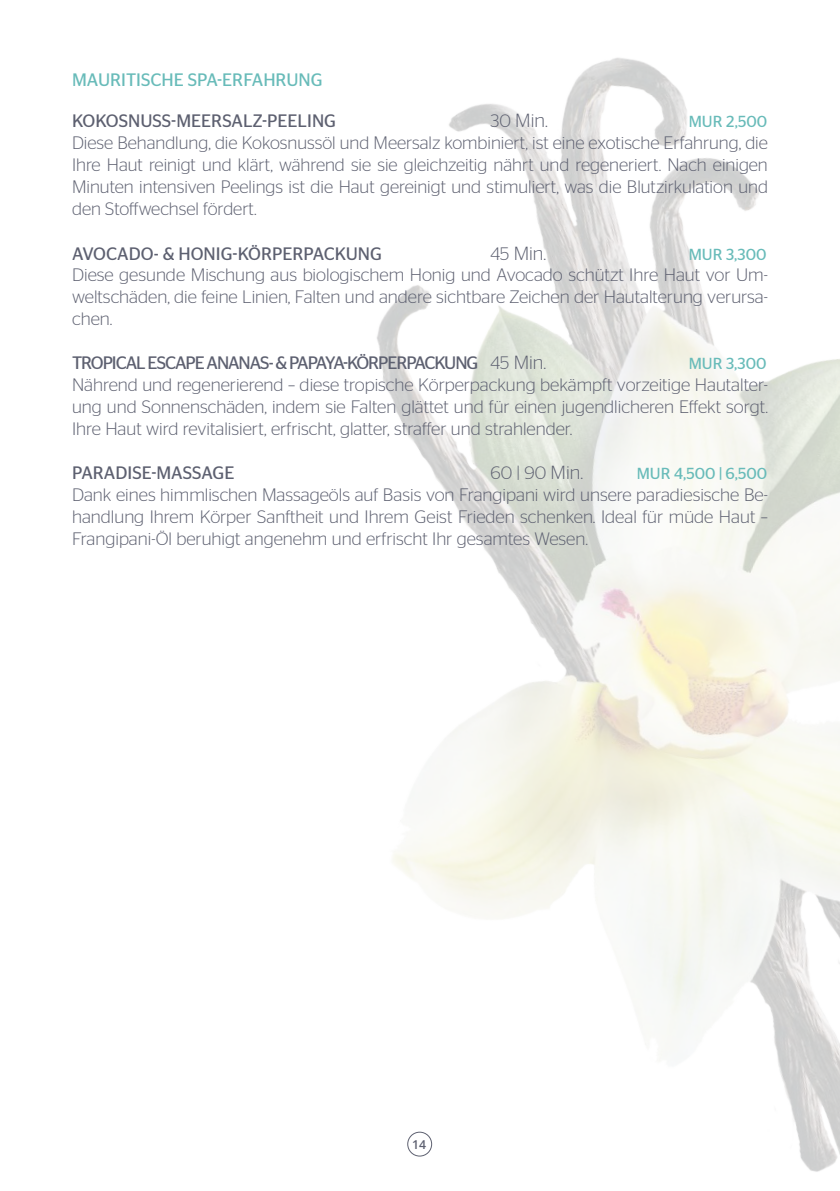
<style>
.page{position:relative;width:840px;height:1191px;background:#fff}
.page>*{position:absolute;margin:0;border:0;box-sizing:border-box;transform-origin:0 0}
.t1{font:300 19px "Stag Sans";color:#5d6070}
.t2{font:300 18px/22px "Stag Sans";color:#5d6070;text-align:justify}
.t3{font:18px "Stag Sans";letter-spacing:-.005em;color:#5d6070}
.t4{font:18px "Stag Sans";letter-spacing:-.06em;color:#5d6070}
.t5{font:18px "Stag Sans";color:#68bbb9}
.t6{font:16px "Stag Sans";color:#68bbb9}
.t7{font:600 12.2px "Open Sans";color:#5d6070}
.s1{font-size:18px}
.s2{font-weight:300}
.s3{font-weight:300;font-size:19px}
.s4{font-size:19px}
</style>
<div class="page">
<img style="left:377px;top:58px;width:462px;height:1114px">
<div style="left:407px;top:1131px;width:25px;height:25px;border:1px solid #5d6070;border-radius:50%"></div>
<p class="t5" style="left:72px;top:70px;width:252px">MAURITISCHE SPA-ERFAHRUNG</p>
<p class="t3" style="left:72px;top:111px;width:265px">KOKOSNUSS-MEERSALZ-PEELING</p>
<p class="t1" style="left:490px;top:110px;width:59px"><span class="s1">30</span> Min.</p>
<p class="t6" style="left:688px;top:113px;width:80px">MUR 2,500</p>
<p class="t2" style="left:72px;top:132px;width:697px">Diese Behandlung, die Kokosnussöl und Meersalz kombiniert, ist eine exotische Erfahrung, die Ihre Haut reinigt und klärt, während sie sie gleichzeitig nährt und regeneriert. Nach einigen Minuten intensiven Peelings ist die Haut gereinigt und stimuliert, was die Blutzirkulation und den Stoffwechsel fördert.</p>
<p class="t3" style="left:72px;top:243px;width:311px">AVOCADO- &amp; HONIG-KÖRPERPACKUNG</p>
<p class="t1" style="left:490px;top:243px;width:57px"><span class="s1">45</span> Min.</p>
<p class="t6" style="left:688px;top:245px;width:79px">MUR 3,300</p>
<p class="t2" style="left:72px;top:264px;width:697px">Diese gesunde Mischung aus biologischem Honig und Avocado schützt Ihre Haut vor Um&shy;weltschäden, die feine Linien, Falten und andere sichtbare Zeichen der Hautalterung verursa&shy;chen.</p>
<p class="t4" style="left:72px;top:352px;width:475px">TROPICAL ESCAPE ANANAS- &amp; PAPAYA-KÖRPERPACKUNG <span class="s2">45</span> <span class="s3">Min.</span></p>
<p class="t6" style="left:688px;top:354px;width:79px">MUR 3,300</p>
<p class="t2" style="left:72px;top:373px;width:697px">Nährend und regenerierend – diese tropische Körperpackung bekämpft vorzeitige Hautalter&shy;ung und Sonnenschäden, indem sie Falten glättet und für einen jugendlicheren Effekt sorgt.<br>Ihre Haut wird revitalisiert, erfrischt, glatter, straffer und strahlender.</p>
<p class="t3" style="left:72px;top:463px;width:164px">PARADISE-MASSAGE</p>
<p class="t2" style="left:490px;top:462px;width:94px">60 | 90 <span class="s4">Min.</span></p>
<p class="t6" style="left:636px;top:465px;width:132px">MUR 4,500 | 6,500</p>
<p class="t2" style="left:72px;top:484px;width:697px">Dank eines himmlischen Massageöls auf Basis von Frangipani wird unsere paradiesische Be&shy;handlung Ihrem Körper Sanftheit und Ihrem Geist Frieden schenken. Ideal für müde Haut – Frangipani-Öl beruhigt angenehm und erfrischt Ihr gesamtes Wesen.</p>
<p class="t7" style="left:412px;top:1136px;width:15px">14</p>
</div>
